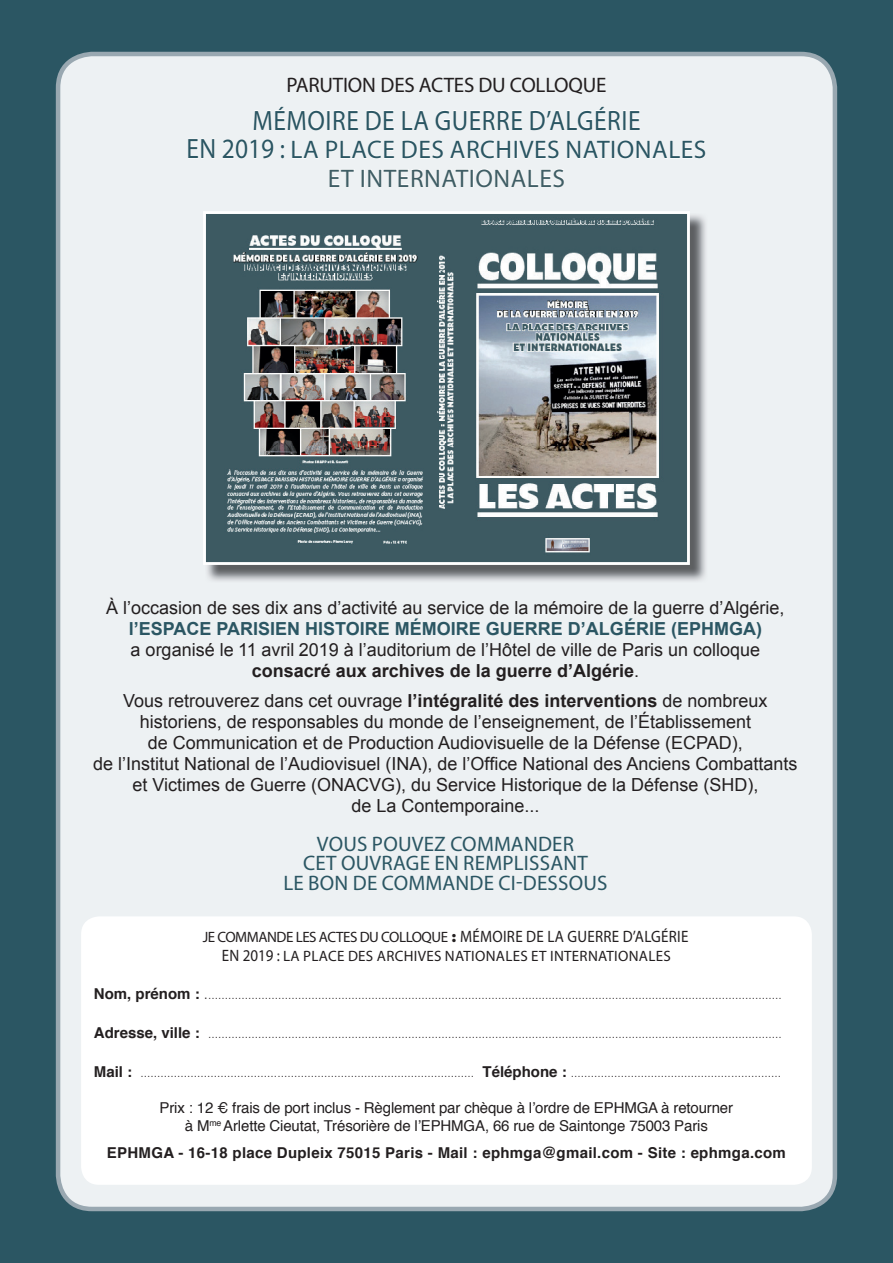
<style>
.page{position:relative;width:893px;height:1263px;background:#2b5663}
.page>*{position:absolute;margin:0;border:0;box-sizing:border-box;transform-origin:0 0}
.t1{font:28.05px "Myriad Pro";letter-spacing:.02em;color:#2b5663;scale:.91 1}
.t2{font:25.5px/28.5px "Myriad Pro";letter-spacing:.02em;color:#2b5663;text-align:center}
.t3{font:21px/19.5px "Myriad Pro";letter-spacing:.01em;color:#2b5663;text-align:center}
.t4{font:21px "Myriad Pro";letter-spacing:-.01em;color:#231f20}
.t5{font:18px/21px "Arial";color:#231f20;text-align:center}
.t6{font:700 18px "Arial";color:#2b5663}
.t7{font:15px/18px "Helvetica";letter-spacing:-.01em;color:#231f20;text-align:center}
.t8{font:15px/19.5px "Myriad Pro";letter-spacing:.02em;color:#231f20;text-align:center}
.t9{font:700 15px "Helvetica";letter-spacing:.02em;color:#231f20}
.t10{font:300 12px "Helvetica";color:#231f20}
.s1{font-size:28.05px}
.s2{color:#405e65}
.s3{font-weight:700}
.s4{font-family:"Futura";font-weight:800;font-stretch:condensed}
.s5{font-size:16.5px}
.s6{font-weight:700;font-size:15px}
.s7{font-size:15px}
</style>
<div class="page">
<div style="left:58px;top:54px;width:777px;height:1155px;background:#edf1f3;border-radius:34px"></div>
<div style="left:56px;top:52px;width:781px;height:1159px;border:4px solid #99a8b1;border-radius:34px"></div>
<div style="left:81px;top:916px;width:731px;height:269px;background:#fff;border-radius:18px"></div>
<svg style="left:253px;top:106px;width:71px;height:24px"></svg>
<div style="left:327px;top:111px;width:3px;height:19px;border:1px solid #fff"></div>
<svg style="left:334px;top:110px;width:24px;height:20px"></svg>
<svg style="left:366px;top:110px;width:28px;height:20px"></svg>
<svg style="left:402px;top:110px;width:27px;height:20px"></svg>
<svg style="left:435px;top:110px;width:87px;height:20px"></svg>
<svg style="left:530px;top:106px;width:91px;height:24px"></svg>
<div style="left:623px;top:111px;width:3px;height:19px;border:1px solid #fff"></div>
<svg style="left:630px;top:110px;width:10px;height:20px"></svg>
<svg style="left:188px;top:139px;width:27px;height:19px"></svg>
<svg style="left:223px;top:139px;width:51px;height:20px"></svg>
<svg style="left:292px;top:141px;width:26px;height:18px"></svg>
<svg style="left:326px;top:140px;width:68px;height:19px"></svg>
<svg style="left:402px;top:140px;width:41px;height:19px"></svg>
<svg style="left:450px;top:140px;width:109px;height:19px"></svg>
<svg style="left:567px;top:140px;width:139px;height:19px"></svg>
<svg style="left:329px;top:169px;width:25px;height:18px"></svg>
<svg style="left:362px;top:169px;width:202px;height:18px"></svg>
<img style="left:207px;top:215px;width:499px;height:366px">
<img style="left:207px;top:215px;width:479px;height:346px">
<div style="left:203px;top:211px;width:487px;height:354px;border:3px solid #fff"></div>
<h3 class="t4" style="left:286px;top:72px;width:321px">PARUTION DES ACTES DU COLLOQUE</h3>
<h1 class="t1" style="left:252px;top:103px;width:428px">MÉMOIRE DE LA GUERRE D’ALGÉRIE</h1>
<h2 class="t2" style="left:186px;top:135px;width:522px"><span class="s1">EN 2019 :</span> LA PLACE DES ARCHIVES NATIONALES<br><span class="s2">ET INTERNATIONALES</span></h2>
<h3 class="t5" style="left:106px;top:597px;width:680px">À l’occasion de ses dix ans d’activité au service de la mémoire de la guerre d’Algérie,</h3>
<h3 class="t6" style="left:129px;top:616px;width:635px">l’ESPACE PARISIEN HISTOIRE MÉMOIRE GUERRE D’ALGÉRIE (EPHMGA)</h3>
<h3 class="t5" style="left:131px;top:639px;width:631px">a organisé le 11 avril 2019 à l’auditorium de l’Hôtel de ville de Paris un colloque <span class="s3">consacré aux archives de la guerre d’Algérie</span>.</h3>
<p class="t5" style="left:93px;top:690px;width:706px">Vous retrouverez dans cet ouvrage <span class="s3">l’intégralité des interventions</span> de nombreux historiens, de responsables du monde de l’enseignement, de l’Établissement<br>de Communication et de Production Audiovisuelle de la Défense (ECPAD),<br>de l’Institut National de l’Audiovisuel (INA), de l’Office National des Anciens Combattants et Victimes de Guerre (ONACVG), du Service Historique de la Défense (SHD),<br>de La Contemporaine...</p>
<h3 class="t3" style="left:283px;top:834px;width:326px">VOUS POUVEZ COMMANDER<br>CET OUVRAGE EN REMPLISSANT<br>LE BON DE COMMANDE CI-DESSOUS</h3>
<p class="t8" style="left:203px;top:926px;width:487px">JE COMMANDE LES ACTES DU COLLOQUE <span class="s4">:</span> <span class="s5">MÉMOIRE DE LA GUERRE D’ALGÉRIE<br>EN 2019 :</span> LA PLACE DES ARCHIVES NATIONALES ET INTERNATIONALES</p>
<p class="t10" style="left:94px;top:984px;width:689px"><span class="s6">Nom, prénom :</span> <span class="s7">.</span>............................................................................................................................................................................</p>
<p class="t10" style="left:94px;top:1023px;width:690px"><span class="s6">Adresse, ville :</span> ............................................................................................................................................................................</p>
<p class="t10" style="left:94px;top:1062px;width:689px"><span class="s6">Mail :</span> .................................................................................................... <span class="s6">Téléphone :</span> ...............................................................</p>
<p class="t7" style="left:160px;top:1099px;width:575px">Prix : 12 € frais de port inclus - Règlement par chèque à l’ordre de EPHMGA à retourner à M<sup>me</sup> Arlette Cieutat, Trésorière de l’EPHMGA, 66 rue de Saintonge 75003 Paris</p>
<p class="t9" style="left:107px;top:1140px;width:680px">EPHMGA - 16-18 place Dupleix 75015 Paris - Mail : ephmga@gmail.com - Site : ephmga.com</p>
</div>
